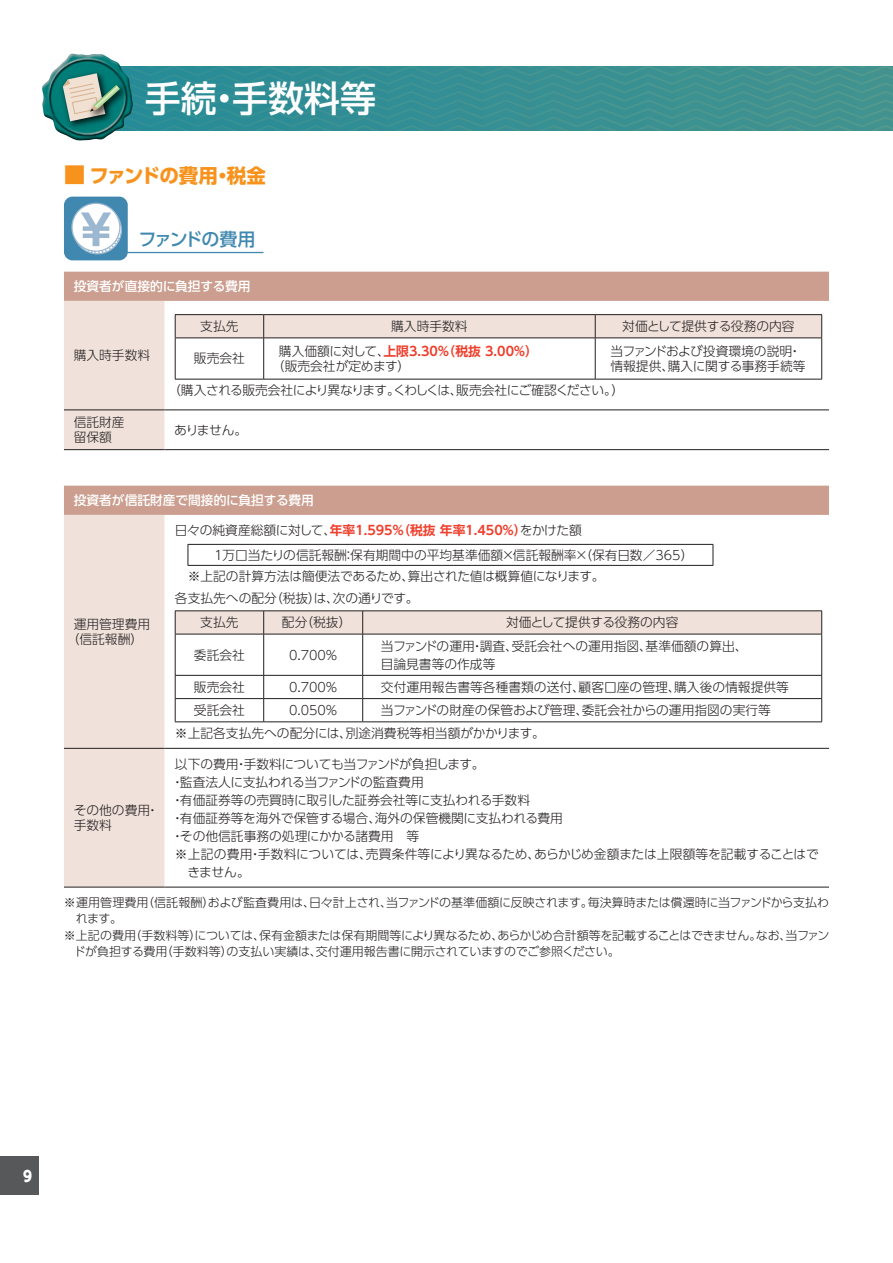
<style>
.page{position:relative;width:893px;height:1263px;background:#fff}
.page>*{position:absolute;margin:0;border:0;box-sizing:border-box;transform-origin:0 0}
.t1{font:500 36px "UD Shin Go Pro";color:#fff}
.t2{font:700 19.5px "UD Shin Go Pro";letter-spacing:-.045em;color:#f7931d}
.t3{font:500 18px "UD Shin Go Pro";letter-spacing:-.095em;color:#4088b0}
.t4{font:800 15px "UD Shin Go Pro";color:#fff;scale:.9 1}
.t5{font:300 12.75px/15px "UD Shin Go Pro";color:#231f20}
.t6{font:700 12.75px "UD Shin Go Pro De";color:#ef3e2c}
.t7{font:300 12.75px "UD Shin Go Pro";letter-spacing:-.045em;color:#231f20}
.t8{font:300 12.75px "UD Shin Go Pro";letter-spacing:-.02em;color:#231f20}
.t9{font:500 12.75px "UD Shin Go Pro";color:#fff}
.t10{font:300 12.75px "UD Shin Go Pro";letter-spacing:-.03em;color:#231f20}
.t11{font:300 12.75px "UD Shin Go Pro";letter-spacing:-.025em;color:#231f20}
.t12{font:300 12px "UD Shin Go Pro";letter-spacing:-.02em;color:#231f20}
.s1{font-size:21.75px}
.s2{font-family:"UD Shin Go Pro";font-weight:300;color:#231f20}
</style>
<div class="page">
<div style="left:0;top:1157px;width:38px;height:38px;background:#57585a"></div>
<img style="left:42px;top:54px;width:91px;height:87px">
<img style="left:56px;top:66px;width:61px;height:67px">
<svg style="left:63px;top:67px;width:830px;height:63px;background:#3a9092"></svg>
<hr style="left:115px;top:252px;width:148px;height:1px;background:#4088b0">
<div style="left:64px;top:197px;width:64px;height:63px;background:#4088b0;border-radius:9px"></div>
<div style="left:72px;top:203px;width:48px;height:48px;background:#fff;border-radius:50%"></div>
<div style="left:71px;top:203px;width:49px;height:49px;border:1px solid #9cb8d1;border-radius:50%"></div>
<svg style="left:81px;top:212px;width:41px;height:43px"></svg>
<svg style="left:64px;top:272px;width:765px;height:243px"></svg>
<svg style="left:64px;top:301px;width:100px;height:586px;background:#eedfd8"></svg>
<hr style="left:64px;top:410px;width:100px;height:1px;background:#231f20">
<hr style="left:164px;top:410px;width:665px;height:1px;background:#231f20">
<hr style="left:64px;top:748px;width:100px;height:1px;background:#231f20">
<hr style="left:164px;top:748px;width:665px;height:1px;background:#231f20">
<hr style="left:64px;top:449px;width:100px;height:1px;background:#231f20">
<hr style="left:164px;top:449px;width:665px;height:1px;background:#231f20">
<hr style="left:64px;top:887px;width:100px;height:1px;background:#231f20">
<hr style="left:164px;top:887px;width:665px;height:1px;background:#231f20">
<hr style="left:175px;top:314px;width:89px;height:1px;background:#231f20">
<hr style="left:264px;top:314px;width:331px;height:1px;background:#231f20">
<hr style="left:595px;top:314px;width:227px;height:1px;background:#231f20">
<svg style="left:175px;top:315px;width:647px;height:23px;background:#e8dad3"></svg>
<hr style="left:175px;top:338px;width:89px;height:1px;background:#231f20">
<hr style="left:175px;top:338px;width:1px;height:41px;background:#231f20">
<hr style="left:264px;top:338px;width:331px;height:1px;background:#231f20">
<hr style="left:263px;top:338px;width:1px;height:41px;background:#231f20">
<hr style="left:595px;top:338px;width:227px;height:1px;background:#231f20">
<hr style="left:595px;top:338px;width:1px;height:41px;background:#231f20">
<hr style="left:821px;top:338px;width:1px;height:41px;background:#231f20">
<hr style="left:175px;top:379px;width:89px;height:1px;background:#231f20">
<hr style="left:264px;top:379px;width:331px;height:1px;background:#231f20">
<hr style="left:595px;top:379px;width:227px;height:1px;background:#231f20">
<hr style="left:188px;top:544px;width:525px;height:1px;background:#231f20">
<svg style="left:188px;top:545px;width:1px;height:20px"></svg>
<svg style="left:713px;top:545px;width:1px;height:20px"></svg>
<hr style="left:188px;top:565px;width:525px;height:1px;background:#231f20">
<svg style="left:175px;top:611px;width:647px;height:23px;background:#e8dad3"></svg>
<hr style="left:175px;top:634px;width:89px;height:1px;background:#231f20">
<hr style="left:175px;top:634px;width:1px;height:41px;background:#231f20">
<hr style="left:264px;top:634px;width:99px;height:1px;background:#231f20">
<hr style="left:263px;top:634px;width:1px;height:41px;background:#231f20">
<hr style="left:363px;top:634px;width:459px;height:1px;background:#231f20">
<hr style="left:362px;top:634px;width:1px;height:41px;background:#231f20">
<hr style="left:821px;top:634px;width:1px;height:41px;background:#231f20">
<hr style="left:175px;top:675px;width:89px;height:1px;background:#231f20">
<hr style="left:264px;top:675px;width:99px;height:1px;background:#231f20">
<hr style="left:363px;top:675px;width:459px;height:1px;background:#231f20">
<hr style="left:175px;top:698px;width:89px;height:1px;background:#231f20">
<svg style="left:175px;top:675px;width:1px;height:47px"></svg>
<hr style="left:264px;top:698px;width:99px;height:1px;background:#231f20">
<svg style="left:263px;top:675px;width:1px;height:47px"></svg>
<hr style="left:363px;top:698px;width:459px;height:1px;background:#231f20">
<svg style="left:362px;top:675px;width:1px;height:47px"></svg>
<svg style="left:821px;top:675px;width:1px;height:47px"></svg>
<hr style="left:175px;top:722px;width:89px;height:1px;background:#231f20">
<hr style="left:264px;top:722px;width:99px;height:1px;background:#231f20">
<hr style="left:363px;top:722px;width:459px;height:1px;background:#231f20">
<h1 class="t1" style="left:145px;top:69px;width:233px">手続・手数料等</h1>
<h2 class="t2" style="left:64px;top:159px;width:203px"><span class="s1">■</span> ファンドの費用・税金</h2>
<h3 class="t3" style="left:139px;top:225px;width:118px">ファンドの費用</h3>
<p class="t9" style="left:74px;top:276px;width:178px">投資者が直接的に負担する費用</p>
<p class="t5" style="left:74px;top:347px;width:78px">購入時手数料</p>
<p class="t5" style="left:200px;top:318px;width:40px">支払先</p>
<p class="t5" style="left:391px;top:318px;width:78px">購入時手数料</p>
<p class="t5" style="left:622px;top:318px;width:174px">対価として提供する役務の内容</p>
<p class="t5" style="left:194px;top:351px;width:52px">販売会社</p>
<p class="t5" style="left:610px;top:343px;width:197px">当ファンドおよび投資環境の説明・情報提供、購入に関する事務手続等</p>
<p class="t7" style="left:168px;top:380px;width:457px">（購入される販売会社により異なります。くわしくは、販売会社にご確認ください。）</p>
<p class="t6" style="left:279px;top:341px;width:261px"><span class="s2">購入価額に対して、</span>上限3.30％（税抜 3.00％）</p>
<p class="t5" style="left:272px;top:358px;width:140px">（販売会社が定めます）</p>
<p class="t5" style="left:74px;top:414px;width:52px">信託財産留保額</p>
<p class="t5" style="left:174px;top:422px;width:75px">ありません。</p>
<p class="t9" style="left:74px;top:490px;width:242px">投資者が信託財産で間接的に負担する費用</p>
<p class="t5" style="left:67px;top:616px;width:85px;text-align:center">運用管理費用（信託報酬）</p>
<p class="t6" style="left:175px;top:520px;width:409px"><span class="s2">日々の純資産総額に対して、</span>年率1.595％（税抜 年率1.450％）<span class="s2">をかけた額</span></p>
<p class="t5" style="left:212px;top:547px;width:483px">１万口当たりの信託報酬：保有期間中の平均基準価額×信託報酬率×（保有日数／365）</p>
<p class="t8" style="left:188px;top:566px;width:418px">※上記の計算方法は簡便法であるため、算出された値は概算値になります。</p>
<p class="t5" style="left:175px;top:590px;width:245px">各支払先への配分（税抜）は、次の通りです。</p>
<p class="t5" style="left:200px;top:614px;width:40px">支払先</p>
<p class="t5" style="left:282px;top:614px;width:71px">配分（税抜）</p>
<p class="t5" style="left:506px;top:614px;width:174px">対価として提供する役務の内容</p>
<p class="t5" style="left:194px;top:647px;width:52px">委託会社</p>
<p class="t5" style="left:289px;top:647px;width:50px">0.700％</p>
<p class="t5" style="left:381px;top:636px;width:368px;line-height:18px">当ファンドの運用・調査、受託会社への運用指図、基準価額の算出、目論見書等の作成等</p>
<p class="t5" style="left:194px;top:679px;width:52px">販売会社</p>
<p class="t5" style="left:289px;top:679px;width:50px">0.700％</p>
<p class="t5" style="left:381px;top:679px;width:409px">交付運用報告書等各種書類の送付、顧客口座の管理、購入後の情報提供等</p>
<p class="t5" style="left:194px;top:702px;width:52px">受託会社</p>
<p class="t5" style="left:289px;top:702px;width:50px">0.050％</p>
<p class="t5" style="left:175px;top:698px;width:597px;line-height:22.6px;text-indent:206px">当ファンドの財産の保管および管理、委託会社からの運用指図の実行等※上記各支払先への配分には、別途消費税等相当額がかかります。</p>
<p class="t10" style="left:175px;top:753px;width:311px">以下の費用・手数料についても当ファンドが負担します。</p>
<p class="t11" style="left:171px;top:771px;width:254px">・監査法人に支払われる当ファンドの監査費用</p>
<p class="t5" style="left:171px;top:792px;width:361px">・有価証券等の売買時に取引した証券会社等に支払われる手数料</p>
<p class="t5" style="left:171px;top:810px;width:393px">・有価証券等を海外で保管する場合、海外の保管機関に支払われる費用</p>
<p class="t5" style="left:171px;top:828px;width:250px">・その他信託事務の処理にかかる諸費用　等</p>
<p class="t5" style="left:175px;top:846px;width:645px">※上記の費用・手数料については、売買条件等により異なるため、あらかじめ金額または上限額等を記載することはで</p>
<p class="t5" style="left:187px;top:864px;width:64px">きません。</p>
<p class="t12" style="left:64px;top:892px;width:767px">※運用管理費用（信託報酬）および監査費用は、日々計上され、当ファンドの基準価額に反映されます。毎決算時または償還時に当ファンドから支払わ</p>
<p class="t12" style="left:76px;top:909px;width:48px">れます。</p>
<p class="t12" style="left:64px;top:925px;width:767px">※上記の費用（手数料等）については、保有金額または保有期間等により異なるため、あらかじめ合計額等を記載することはできません。なお、当ファン</p>
<p class="t12" style="left:74px;top:942px;width:547px">ドが負担する費用（手数料等）の支払い実績は、交付運用報告書に開示されていますのでご参照ください。</p>
<p class="t5" style="left:74px;top:802px;width:87px">その他の費用・手数料</p>
<p class="t4" style="left:23px;top:1163px;width:11px">9</p>
</div>
